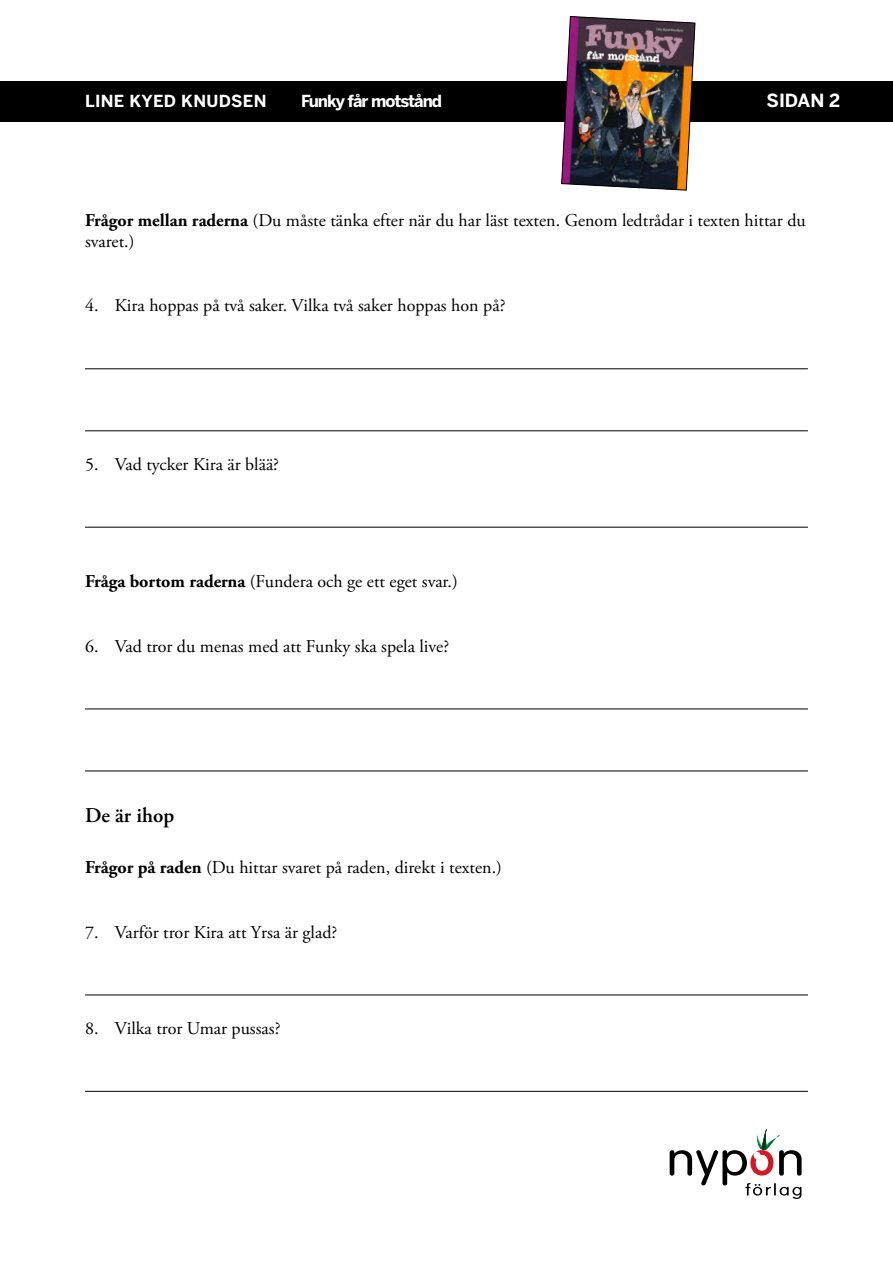
<style>
.page{position:relative;width:893px;height:1263px;background:#fff}
.page>*{position:absolute;margin:0;border:0;box-sizing:border-box;transform-origin:0 0}
.t1{font:600 21px "Adobe Garamond Pro";color:#000}
.t2{font:18px/21.6px "Adobe Garamond Pro";color:#000}
.t3{font:700 18px "Benton Sans";color:#fff}
.t4{font:700 16.5px "Benton Sans";letter-spacing:-.06em;color:#fff}
.t5{font:700 16.5px "Benton Sans";letter-spacing:.02em;color:#fff}
.s1{font-weight:700}
</style>
<div class="page">
<div style="left:0;top:81px;width:893px;height:40px;background:#000"></div>
<svg style="left:670px;top:1128px;width:132px;height:71px"></svg>
<img style="left:561px;top:16px;width:135px;height:175px">
<hr style="left:85px;top:368px;width:723px;height:1px;background:#000">
<hr style="left:85px;top:430px;width:723px;height:1px;background:#000">
<hr style="left:85px;top:527px;width:723px;height:1px;background:#000">
<hr style="left:85px;top:708px;width:723px;height:1px;background:#000">
<hr style="left:85px;top:770px;width:723px;height:1px;background:#000">
<hr style="left:85px;top:994px;width:723px;height:1px;background:#000">
<hr style="left:85px;top:1091px;width:723px;height:1px;background:#000">
<p class="t5" style="left:85px;top:91px;width:183px">LINE KYED KNUDSEN</p>
<p class="t4" style="left:301px;top:91px;width:143px">Funky får motstånd</p>
<p class="t3" style="left:767px;top:90px;width:75px">SIDAN 2</p>
<p class="t2" style="left:85px;top:210px;width:722px"><span class="s1">Frågor mellan raderna</span> (Du måste tänka efter när du har läst texten. Genom ledtrådar i texten hittar du svaret.)</p>
<p class="t2" style="left:85px;top:295px;width:422px">4. Kira hoppas på två saker. Vilka två saker hoppas hon på?</p>
<p class="t2" style="left:85px;top:454px;width:196px">5. Vad tycker Kira är blää?</p>
<p class="t2" style="left:85px;top:571px;width:374px"><span class="s1">Fråga bortom raderna</span> (Fundera och ge ett eget svar.)</p>
<p class="t2" style="left:85px;top:636px;width:366px">6. Vad tror du menas med att Funky ska spela live?</p>
<p class="t1" style="left:85px;top:803px;width:91px">De är ihop</p>
<p class="t2" style="left:85px;top:857px;width:418px"><span class="s1">Frågor på raden</span> (Du hittar svaret på raden, direkt i texten.)</p>
<p class="t2" style="left:85px;top:922px;width:254px">7. Varför tror Kira att Yrsa är glad?</p>
<p class="t2" style="left:85px;top:1018px;width:197px">8. Vilka tror Umar pussas?</p>
</div>
